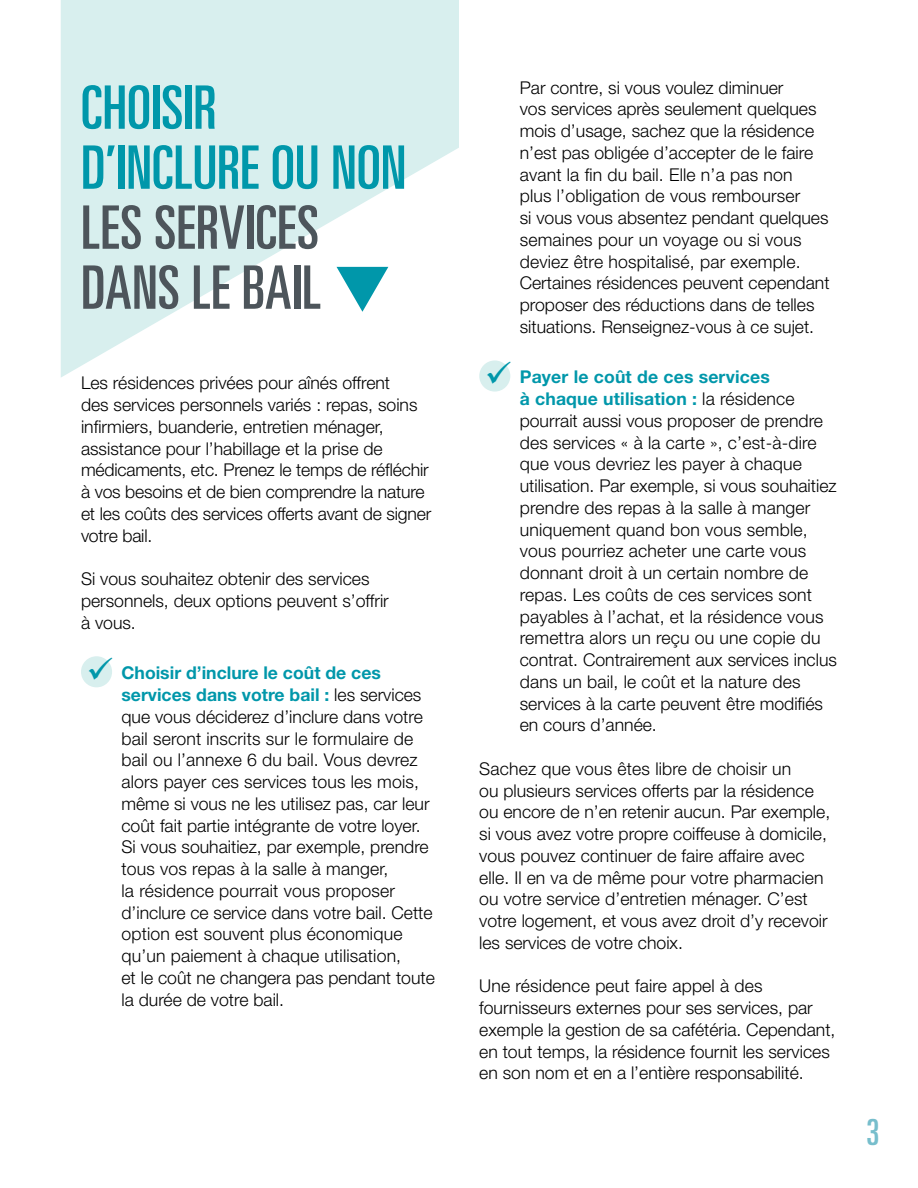
<style>
.page{position:relative;width:918px;height:1188px;background:#fff}
.page>*{position:absolute;margin:0;border:0;box-sizing:border-box;transform-origin:0 0}
.t1{font:ultra-condensed 60px/60px "Univers";color:#0097aa}
.t2{font:ultra-condensed 36px "Univers";color:#77becc}
.L{font:300 17.7px/21.8px "Helvetica Neue LT Std";color:#000}
.s1{color:#4d555b}
.s2{font-weight:700;color:#0097aa}
</style>
<div class="page">
<svg style="left:61px;top:0;width:398px;height:377px;fill:#d8efee"></svg>
<svg style="left:337px;top:267px;width:51px;height:45px"></svg>
<div style="left:81px;top:656px;width:31px;height:31px;background:#d8efee;border-radius:50%"></div>
<div style="left:479px;top:360px;width:31px;height:32px;background:#d8efee;border-radius:50%"></div>
<svg style="left:487px;top:361px;width:24px;height:23px"></svg>
<h2 class="t1" style="left:81px;top:77px;width:327px">CHOISIR<br>D’INCLURE OU NON<br><span class="s1">LES SERVICES<br>DANS LE BAIL</span></h2>
<p class="L" style="left:81px;top:372px;width:352px">Les résidences privées pour aînés offrent<br>des services personnels variés : repas, soins infirmiers, buanderie, entretien ménager, assistance pour l’habillage et la prise de médicaments, etc. Prenez le temps de réfléchir à vos besoins et de bien comprendre la nature et les coûts des services offerts avant de signer votre bail.</p>
<p class="L" style="left:81px;top:568px;width:309px">Si vous souhaitez obtenir des services personnels, deux options peuvent s’offrir à vous.</p>
<p class="L" style="left:122px;top:662px;width:315px"><span class="s2">Choisir d’inclure le coût de ces services dans votre bail :</span> les services que vous déciderez d’inclure dans votre bail seront inscrits sur le formulaire de bail ou l’annexe 6 du bail. Vous devrez alors payer ces services tous les mois, même si vous ne les utilisez pas, car leur coût fait partie intégrante de votre loyer.<br>Si vous souhaitiez, par exemple, prendre tous vos repas à la salle à manger,<br>la résidence pourrait vous proposer d’inclure ce service dans votre bail. Cette option est souvent plus économique qu’un paiement à chaque utilisation,<br>et le coût ne changera pas pendant toute la durée de votre bail.</p>
<p class="L" style="left:520px;top:76px;width:311px">Par contre, si vous voulez diminuer<br>vos services après seulement quelques mois d’usage, sachez que la résidence n’est pas obligée d’accepter de le faire avant la fin du bail. Elle n’a pas non<br>plus l’obligation de vous rembourser<br>si vous vous absentez pendant quelques semaines pour un voyage ou si vous deviez être hospitalisé, par exemple.<br>Certaines résidences peuvent cependant proposer des réductions dans de telles situations. Renseignez‑vous à ce sujet.</p>
<p class="L" style="left:520px;top:366px;width:319px"><span class="s2">Payer le coût de ces services<br>à chaque utilisation :</span> la résidence pourrait aussi vous proposer de prendre des services « à la carte », c’est‑à‑dire que vous devriez les payer à chaque utilisation. Par exemple, si vous souhaitiez prendre des repas à la salle à manger uniquement quand bon vous semble, vous pourriez acheter une carte vous donnant droit à un certain nombre de repas. Les coûts de ces services sont payables à l’achat, et la résidence vous remettra alors un reçu ou une copie du contrat. Contrairement aux services inclus dans un bail, le coût et la nature des services à la carte peuvent être modifiés en cours d’année.</p>
<p class="L" style="left:479px;top:757px;width:353px">Sachez que vous êtes libre de choisir un<br>ou plusieurs services offerts par la résidence ou encore de n’en retenir aucun. Par exemple, si vous avez votre propre coiffeuse à domicile, vous pouvez continuer de faire affaire avec elle. Il en va de même pour votre pharmacien ou votre service d’entretien ménager. C’est votre logement, et vous avez droit d’y recevoir les services de votre choix.</p>
<p class="L" style="left:479px;top:975px;width:358px">Une résidence peut faire appel à des fournisseurs externes pour ses services, par exemple la gestion de sa cafétéria. Cependant, en tout temps, la résidence fournit les services en son nom et en a l’entière responsabilité.</p>
<h2 class="t2" style="left:866px;top:1111px;width:15px">3</h2>
</div>
